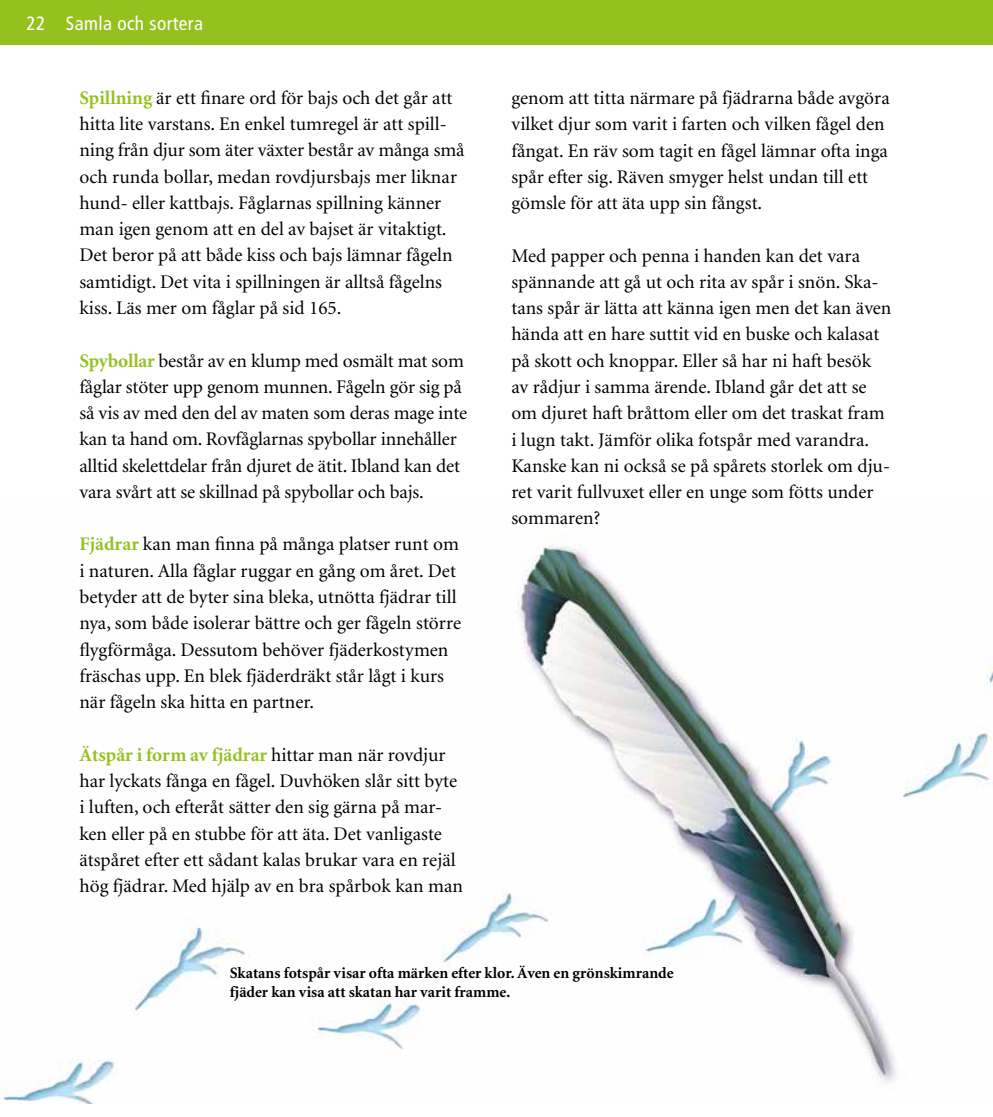
<style>
.page{position:relative;width:993px;height:1117px;background:#fff}
.page>*{position:absolute;margin:0;border:0;box-sizing:border-box;transform-origin:0 0}
.t1{font:19.25px/26.2px "Minion LT";color:#000}
.t2{font:condensed 19.25px "Frutiger";letter-spacing:.02em;color:#fff}
.t3{font:700 15.75px/19.2px "Minion LT";color:#000}
.s1{font-weight:700;color:#95c11f}
</style>
<div class="page">
<img style="left:0;top:545px;width:992px;height:558px">
<div style="left:0;top:0;width:992px;height:45px;background:#95c11f"></div>
<svg style="left:289px;top:1067px;width:15px;height:27px"></svg>
<p class="t2" style="left:27px;top:12px;width:178px">22 Samla och sortera</p>
<p class="t1" style="left:79px;top:85px;width:386px"><span class="s1">Spillning</span> är ett finare ord för bajs och det går att hitta lite varstans. En enkel tumregel är att spill&shy;ning från djur som äter växter består av många små och runda bollar, medan rovdjursbajs mer liknar hund- eller kattbajs. Fåglarnas spillning känner man igen genom att en del av bajset är vitaktigt.<br>Det beror på att både kiss och bajs lämnar fågeln samtidigt. Det vita i spillningen är alltså fågelns kiss. Läs mer om fåglar på sid 165.</p>
<p class="t1" style="left:79px;top:348px;width:389px"><span class="s1">Spybollar</span> består av en klump med osmält mat som fåglar stöter upp genom munnen. Fågeln gör sig på så vis av med den del av maten som deras mage inte kan ta hand om. Rovfåglarnas spybollar innehåller alltid skelettdelar från djuret de ätit. Ibland kan det vara svårt att se skillnad på spybollar och bajs.</p>
<p class="t1" style="left:79px;top:532px;width:383px"><span class="s1">Fjädrar</span> kan man finna på många platser runt om i naturen. Alla fåglar ruggar en gång om året. Det betyder att de byter sina bleka, utnötta fjädrar till nya, som både isolerar bättre och ger fågeln större flygförmåga. Dessutom behöver fjäderkostymen fräschas upp. En blek fjäderdräkt står lågt i kurs när fågeln ska hitta en partner.</p>
<p class="t1" style="left:79px;top:742px;width:385px"><span class="s1">Ätspår i form av fjädrar</span> hittar man när rovdjur har lyckats fånga en fågel. Duvhöken slår sitt byte i luften, och efteråt sätter den sig gärna på mar&shy;ken eller på en stubbe för att äta. Det vanligaste ätspåret efter ett sådant kalas brukar vara en rejäl hög fjädrar. Med hjälp av en bra spårbok kan man</p>
<p class="t1" style="left:511px;top:85px;width:380px">genom att titta närmare på fjädrarna både avgöra vilket djur som varit i farten och vilken fågel den fångat. En räv som tagit en fågel lämnar ofta inga spår efter sig. Räven smyger helst undan till ett gömsle för att äta upp sin fångst.</p>
<p class="t1" style="left:511px;top:243px;width:381px">Med papper och penna i handen kan det vara spännande att gå ut och rita av spår i snön. Ska&shy;tans spår är lätta att känna igen men det kan även hända att en hare suttit vid en buske och kalasat på skott och knoppar. Eller så har ni haft besök av rådjur i samma ärende. Ibland går det att se om djuret haft bråttom eller om det traskat fram i lugn takt. Jämför olika fotspår med varandra.<br>Kanske kan ni också se på spårets storlek om dju&shy;ret varit fullvuxet eller en unge som fötts under sommaren?</p>
<p class="t3" style="left:230px;top:963px;width:445px">Skatans fotspår visar ofta märken efter klor. Även en grönskimrande fjäder kan visa att skatan har varit framme.</p>
</div>
